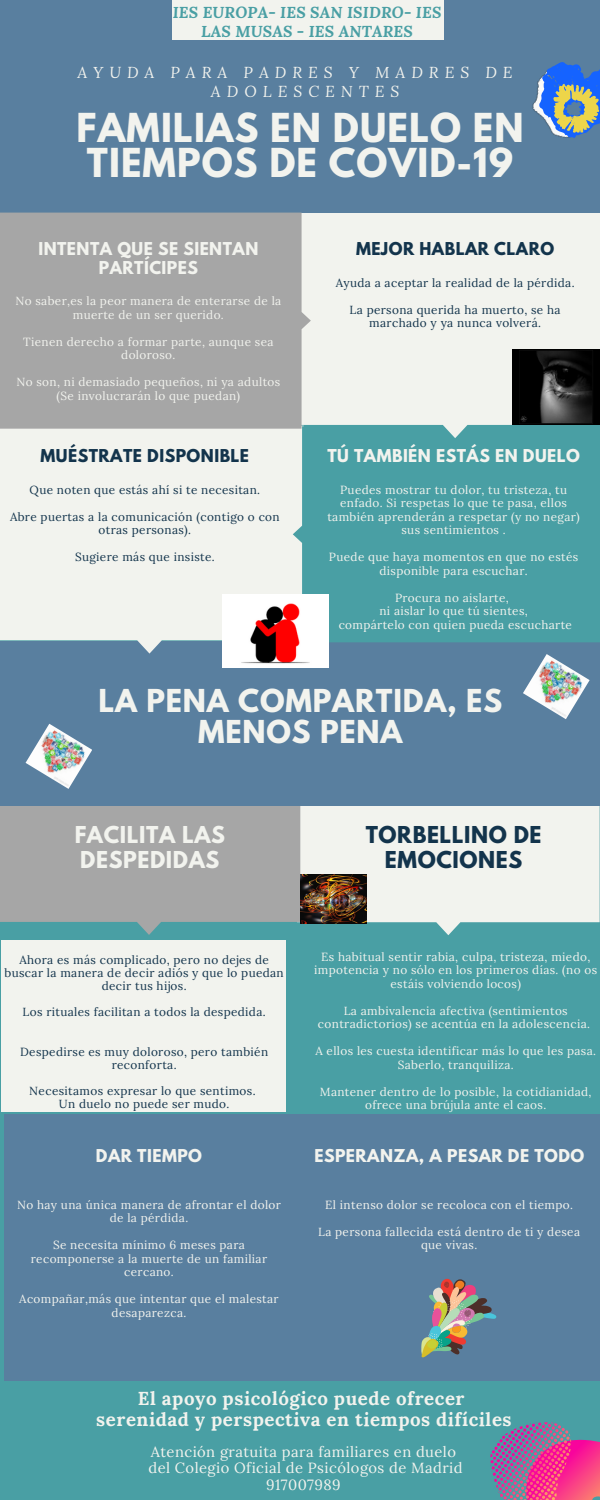
<style>
.page{position:relative;width:600px;height:1500px;background:#499fa4}
.page>*{position:absolute;margin:0;border:0;box-sizing:border-box;transform-origin:0 0}
.t1{font:700 35.4px/35.2px "League Spartan";letter-spacing:.03em;color:#f2f3ee}
.t2{font:700 28px/30.8px "League Spartan";letter-spacing:.03em;color:#f2f3ee;text-align:center}
.t3{font:700 20.6px/24.8px "League Spartan";letter-spacing:.03em;color:#f2f3ee}
.t4{font:700 20.6px/24.8px "League Spartan";letter-spacing:.03em;color:#13344c;text-align:center}
.t5{font:700 18.7px/21.8px "Lora";letter-spacing:.03em;color:#f2f3ee;text-align:center}
.t6{font:700 15.7px/18.8px "League Spartan";letter-spacing:.03em;color:#f2f3ee;text-align:center}
.t7{font:italic 700 15.7px/18.8px "Lora";letter-spacing:.01em;color:#499fa4;text-align:center}
.t8{font:italic 15.7px/18.8px "Lora";letter-spacing:.38em;color:#f2f3ee}
.t9{font:700 15.7px "League Spartan";letter-spacing:.03em;color:#13344c}
.t10{font:14.7px/16.5px "Lora";letter-spacing:.03em;color:#f2f3ee;text-align:center}
.t11{font:11.8px/13.5px "Lora";letter-spacing:.03em;color:#f2f3ee;text-align:center}
.t12{font:11.8px/13.1px "Lora";letter-spacing:.03em;color:#13344c;text-align:center}
</style>
<div class="page">
<div style="left:1px;top:941px;width:318px;height:171px;background:#f2f3ee"></div>
<div style="left:286px;top:939px;width:314px;height:173px;background:#499fa4"></div>
<svg style="left:300px;top:805px;width:300px;height:130px;background:#dfe8e5"></svg>
<svg style="left:0;top:805px;width:300px;height:130px;background:#9ca5a5"></svg>
<div style="left:0;top:642px;width:600px;height:163px;background:#597f9f"></div>
<div style="left:0;top:429px;width:293px;height:225px;background:#f2f3ee"></div>
<svg style="left:293px;top:429px;width:36px;height:166px"></svg>
<div style="left:301px;top:213px;width:299px;height:225px;background:#f2f3ee"></div>
<div style="left:0;top:0;width:600px;height:213px;background:#597f9f"></div>
<div style="left:0;top:213px;width:311px;height:216px;background:#a6a6a6"></div>
<div style="left:5px;top:1114px;width:595px;height:266px;background:#597f9f"></div>
<div style="left:172px;top:0;width:272px;height:40px;background:#f2f3ee"></div>
<svg style="left:532px;top:62px;width:68px;height:76px"></svg>
<img style="left:421px;top:1279px;width:76px;height:78px">
<img style="left:512px;top:349px;width:87px;height:76px">
<img style="left:523px;top:654px;width:67px;height:65px">
<img style="left:26px;top:724px;width:66px;height:65px">
<svg style="left:490px;top:1422px;width:110px;height:78px"></svg>
<img style="left:222px;top:595px;width:107px;height:73px">
<img style="left:301px;top:874px;width:66px;height:50px">
<h3 class="t7" style="left:173px;top:2px;width:270px">IES EUROPA- IES SAN ISIDRO- IES<br>LAS MUSAS - IES ANTARES</h3>
<h3 class="t8" style="left:211px;top:62px;width:303px;text-indent:-134px">AYUDA PARA PADRES Y MADRES DE<br>ADOLESCENTES</h3>
<h1 class="t1" style="left:77px;top:114px;width:449px">FAMILIAS EN DUELO EN<br>TIEMPOS DE COVID-19</h1>
<h3 class="t6" style="left:38px;top:241px;width:222px">INTENTA QUE SE SIENTAN<br>PARTÍCIPES</h3>
<p class="t11" style="left:15px;top:294px;width:267px">No saber,es la peor manera de enterarse de la muerte de un ser querido.</p>
<p class="t11" style="left:23px;top:335px;width:252px">Tienen derecho a formar parte, aunque sea doloroso.</p>
<p class="t11" style="left:16px;top:375px;width:265px">No son, ni demasiado pequeños, ni ya adultos (Se involucrarán lo que puedan)</p>
<h3 class="t9" style="left:41px;top:448px;width:210px">MUÉSTRATE DISPONIBLE</h3>
<p class="t12" style="left:30px;top:483px;width:232px">Que noten que estás ahí si te necesitan.</p>
<p class="t12" style="left:10px;top:510px;width:271px;line-height:13.5px">Abre puertas a la comunicación (contigo o con otras personas).</p>
<p class="t12" style="left:75px;top:550px;width:141px">Sugiere más que insiste.</p>
<h3 class="t9" style="left:356px;top:241px;width:200px">MEJOR HABLAR CLARO</h3>
<p class="t12" style="left:336px;top:276px;width:240px">Ayuda a aceptar la realidad de la pérdida.</p>
<p class="t12" style="left:350px;top:302px;width:213px;line-height:13.5px">La persona querida ha muerto, se ha marchado y ya nunca volverá.</p>
<h3 class="t6" style="left:327px;top:448px;width:254px">TÚ TAMBIÉN ESTÁS EN DUELO</h3>
<p class="t11" style="left:327px;top:483px;width:254px">Puedes mostrar tu dolor, tu tristeza, tu enfado. Si respetas lo que te pasa, ellos también aprenderán a respetar (y no negar) sus sentimientos .</p>
<p class="t11" style="left:329px;top:550px;width:251px">Puede que haya momentos en que no estés disponible para escuchar.</p>
<p class="t11" style="left:339px;top:591px;width:235px">Procura no aislarte,<br>ni aislar lo que tú sientes,<br>compártelo con quien pueda escucharte</p>
<h2 class="t2" style="left:98px;top:689px;width:405px">LA PENA COMPARTIDA, ES<br>MENOS PENA</h2>
<h3 class="t3" style="left:75px;top:825px;width:152px">FACILITA LAS<br>DESPEDIDAS</h3>
<h3 class="t4" style="left:366px;top:825px;width:177px">TORBELLINO DE<br>EMOCIONES</h3>
<p class="t12" style="left:5px;top:953px;width:281px">Ahora es más complicado, pero no dejes de buscar la manera de decir adiós y que lo puedan decir tus hijos.</p>
<p class="t12" style="left:23px;top:1005px;width:245px">Los rituales facilitan a todos la despedida.</p>
<p class="t12" style="left:20px;top:1045px;width:249px">Despedirse es muy doloroso, pero también reconforta.</p>
<p class="t12" style="left:29px;top:1084px;width:228px">Necesitamos expresar lo que sentimos.<br>Un duelo no puede ser mudo.</p>
<h3 class="t6" style="left:96px;top:1149px;width:108px">DAR TIEMPO</h3>
<p class="t11" style="left:17px;top:1198px;width:265px">No hay una única manera de afrontar el dolor de la pérdida.</p>
<p class="t11" style="left:31px;top:1238px;width:238px">Se necesita mínimo 6 meses para recomponerse a la muerte de un familiar cercano.</p>
<p class="t11" style="left:19px;top:1292px;width:261px">Acompañar,más que intentar que el malestar desaparezca.</p>
<p class="t11" style="left:314px;top:950px;width:284px">Es habitual sentir rabia, culpa, tristeza, miedo, impotencia y no sólo en los primeros días. (no os estáis volviendo locos)</p>
<p class="t11" style="left:318px;top:1004px;width:274px">La ambivalencia afectiva (sentimientos contradictorios) se acentúa en la adolescencia.</p>
<p class="t11" style="left:315px;top:1044px;width:282px">A ellos les cuesta identificar más lo que les pasa.<br>Saberlo, tranquiliza.</p>
<p class="t11" style="left:320px;top:1085px;width:273px">Mantener dentro de lo posible, la cotidianidad, ofrece una brújula ante el caos.</p>
<h3 class="t6" style="left:314px;top:1149px;width:271px">ESPERANZA, A PESAR DE TODO</h3>
<p class="t11" style="left:325px;top:1198px;width:249px">El intenso dolor se recoloca con el tiempo.</p>
<p class="t11" style="left:318px;top:1225px;width:263px">La persona fallecida está dentro de ti y desea que vivas.</p>
<h3 class="t5" style="left:96px;top:1387px;width:417px">El apoyo psicológico puede ofrecer serenidad y perspectiva en tiempos difíciles</h3>
<p class="t10" style="left:148px;top:1443px;width:316px">Atención gratuita para familiares en duelo del Colegio Oficial de Psicólogos de Madrid<br>917007989</p>
</div>
